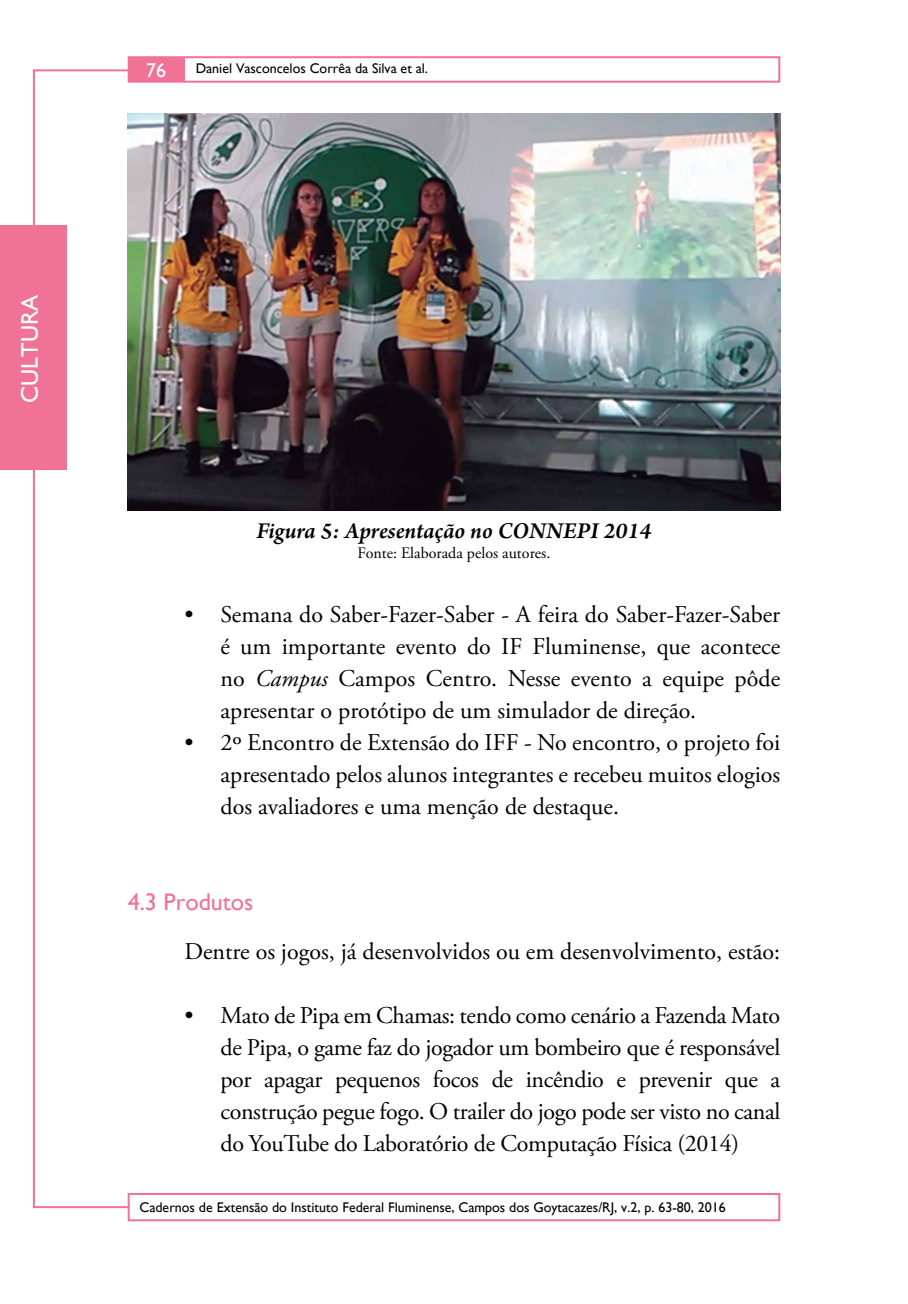
<style>
.page{position:relative;width:908px;height:1304px;background:#fff}
.page>*{position:absolute;margin:0;border:0;box-sizing:border-box;transform-origin:0 0}
.t1{font:24px/32px "Adobe Garamond Pro";color:#000;text-align:justify}
.t2{font:italic 600 24px "Arno Pro";letter-spacing:-.005em;color:#000}
.t3{font:24px "Gill Sans";color:#f17297}
.t4{font:24px "Gill Sans";color:#fff}
.t5{font:20px "Gill Sans";color:#fff}
.t6{font:16px "Adobe Garamond Pro";color:#000}
.t7{font:14px "Gill Sans";color:#000}
.s1{font-style:italic}
</style>
<div class="page">
<div style="left:128px;top:1193px;width:652px;height:28px;border:2px solid #f17297"></div>
<div style="left:183px;top:56px;width:597px;height:27px;border:2px solid #f17297"></div>
<hr style="left:34px;top:1206px;width:96px;height:2px;background:#f17297">
<div style="left:128px;top:56px;width:56px;height:27px;background:#f17297;border:2px solid #f17297"></div>
<hr style="left:33px;top:69px;width:99px;height:2px;background:#f17297">
<hr style="left:33px;top:70px;width:2px;height:1138px;background:#f17297">
<div style="left:0;top:225px;width:67px;height:245px;background:#f17297"></div>
<img style="left:128px;top:113px;width:651px;height:397px">
<p class="t4" style="left:16px;top:403px;width:109px;rotate:-90deg">Cultura</p>
<p class="t5" style="left:146px;top:59px;width:21px">76</p>
<p class="t7" style="left:196px;top:60px;width:234px">Daniel Vasconcelos Corrêa da Silva et al.</p>
<p class="t2" style="left:256px;top:517px;width:396px">Figura 5: Apresentação no CONNEPI 2014</p>
<p class="t6" style="left:357px;top:543px;width:194px">Fonte: Elaborada pelos autores.</p>
<p class="t1" style="left:220px;top:599px;width:561px;text-indent:-36px">• Semana do Saber-Fazer-Saber - A feira do Saber-Fazer-Saber é um importante evento do IF Fluminense, que acontece no <span class="s1">Campus</span> Campos Centro. Nesse evento a equipe pôde apresentar o protótipo de um simulador de direção.</p>
<p class="t1" style="left:220px;top:727px;width:561px;text-indent:-36px">• 2º Encontro de Extensão do IFF - No encontro, o projeto foi apresentado pelos alunos integrantes e recebeu muitos elogios dos avaliadores e uma menção de destaque.</p>
<p class="t3" style="left:128px;top:888px;width:127px">4.3 Produtos</p>
<p class="t1" style="left:184px;top:936px;width:597px">Dentre os jogos, já desenvolvidos ou em desenvolvimento, estão:</p>
<p class="t1" style="left:220px;top:1000px;width:561px;text-indent:-36px">• Mato de Pipa em Chamas: tendo como cenário a Fazenda Mato de Pipa, o game faz do jogador um bombeiro que é responsável por apagar pequenos focos de incêndio e prevenir que a construção pegue fogo. O trailer do jogo pode ser visto no canal do YouTube do Laboratório de Computação Física (2014)</p>
<p class="t7" style="left:139px;top:1199px;width:587px">Cadernos de Extensão do Instituto Federal Fluminense, Campos dos Goytacazes/RJ, v.2, p. 63-80, 2016</p>
</div>
